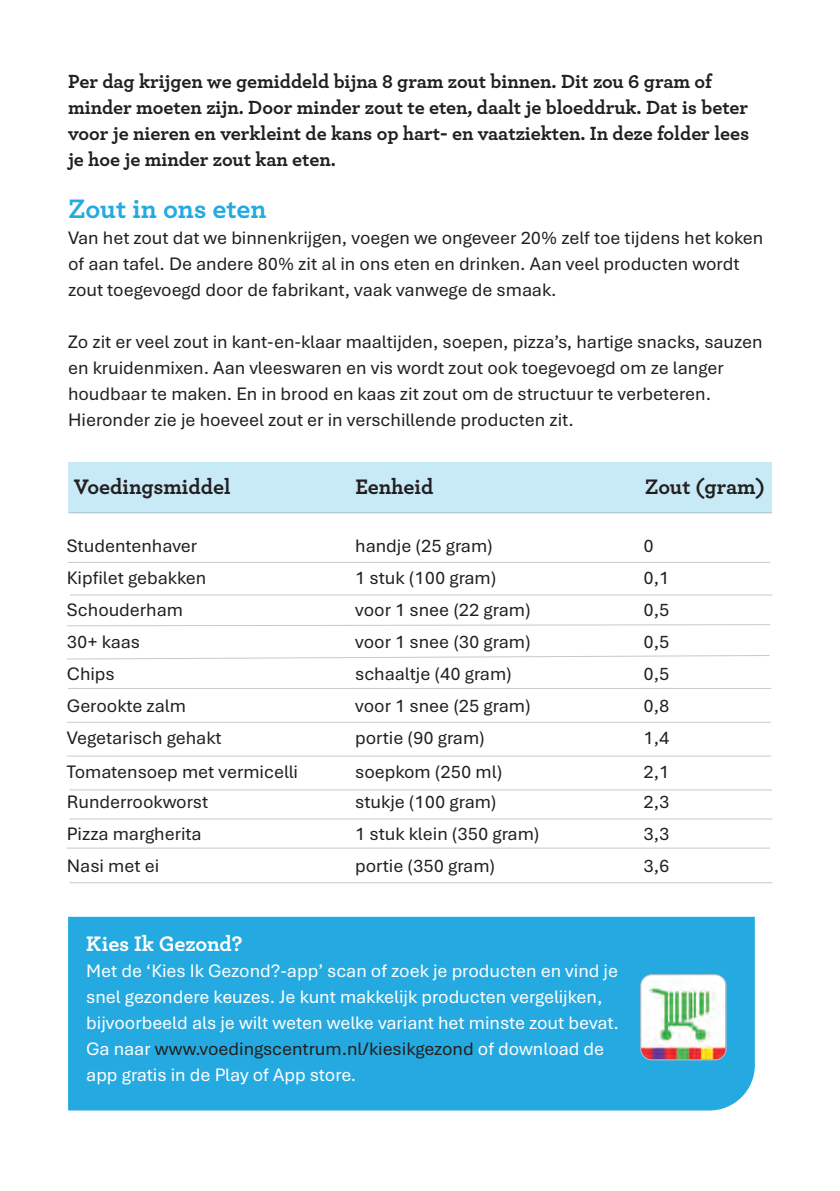
<style>
.page{position:relative;width:840px;height:1191px;background:#fff}
.page>*{position:absolute;margin:0;border:0;box-sizing:border-box;transform-origin:0 0}
.t1{font:700 28px "Archer";color:#24aae1}
.t2{font:700 22px "Archer";color:#231f20}
.t3{font:700 22px "Archer";color:#fff}
.t4{font:700 20px/26px "Archer";color:#231f20}
.t5{font:19px/26px "Bierstadt";color:#231f20}
.t6{font:19px/26px "Bierstadt";color:#fff}
.s1{color:#231f20}
</style>
<div class="page">
<div style="left:68px;top:916px;width:686px;height:194px;background:#24aae1"></div>
<img style="left:640px;top:974px;width:85px;height:85px">
<div style="left:640px;top:974px;width:86px;height:86px;border:1px solid #bcbdc0;border-radius:11px"></div>
<div style="left:68px;top:462px;width:703px;height:51px;background:#c8eaf7"></div>
<hr style="left:68px;top:562px;width:701px;height:1px;background:#231f20">
<svg style="left:66px;top:624px;width:704px;height:3px"></svg>
<svg style="left:67px;top:655px;width:703px;height:5px"></svg>
<hr style="left:68px;top:688px;width:703px;height:1px;background:#231f20">
<hr style="left:67px;top:722px;width:703px;height:1px;background:#231f20">
<hr style="left:67px;top:755px;width:703px;height:1px;background:#231f20">
<hr style="left:69px;top:789px;width:702px;height:1px;background:#231f20">
<hr style="left:67px;top:847px;width:702px;height:1px;background:#231f20">
<hr style="left:68px;top:512px;width:703px;height:1px;background:#231f20">
<hr style="left:69px;top:818px;width:703px;height:1px;background:#231f20">
<hr style="left:69px;top:882px;width:703px;height:1px;background:#231f20">
<hr style="left:70px;top:594px;width:702px;height:1px;background:#231f20">
<p class="t4" style="left:68px;top:67px;width:682px">Per dag krijgen we gemiddeld bijna 8 gram zout binnen. Dit zou 6 gram of minder moeten zijn. Door minder zout te eten, daalt je bloeddruk. Dat is beter voor je nieren en verkleint de kans op hart- en vaatziekten. In deze folder lees je hoe je minder zout kan eten.</p>
<h1 class="t1" style="left:68px;top:187px;width:200px">Zout in ons eten</h1>
<p class="t5" style="left:68px;top:225px;width:696px">Van het zout dat we binnenkrijgen, voegen we ongeveer 20% zelf toe tijdens het koken of aan tafel. De andere 80% zit al in ons eten en drinken. Aan veel producten wordt zout toegevoegd door de fabrikant, vaak vanwege de smaak.</p>
<p class="t5" style="left:68px;top:329px;width:695px">Zo zit er veel zout in kant-en-klaar maaltijden, soepen, pizza’s, hartige snacks, sauzen en kruidenmixen. Aan vleeswaren en vis wordt zout ook toegevoegd om ze langer houdbaar te maken. En in brood en kaas zit zout om de structuur te verbeteren.<br>Hieronder zie je hoeveel zout er in verschillende producten zit.</p>
<p class="t2" style="left:74px;top:469px;width:158px">Voedingsmiddel</p>
<p class="t2" style="left:355px;top:469px;width:79px">Eenheid</p>
<p class="t2" style="left:644px;top:469px;width:122px">Zout (gram)</p>
<p class="t5" style="left:67px;top:533px;width:132px">Studentenhaver</p>
<p class="t5" style="left:355px;top:533px;width:139px">handje (25 gram)</p>
<p class="t5" style="left:643px;top:533px;width:12px">0</p>
<p class="t5" style="left:67px;top:565px;width:141px">Kipfilet gebakken</p>
<p class="t5" style="left:355px;top:565px;width:143px">1 stuk (100 gram)</p>
<p class="t5" style="left:643px;top:565px;width:27px">0,1</p>
<p class="t5" style="left:67px;top:597px;width:118px">Schouderham</p>
<p class="t5" style="left:355px;top:597px;width:177px">voor 1 snee (22 gram)</p>
<p class="t5" style="left:643px;top:597px;width:27px">0,5</p>
<p class="t5" style="left:67px;top:629px;width:75px">30+ kaas</p>
<p class="t5" style="left:355px;top:629px;width:177px">voor 1 snee (30 gram)</p>
<p class="t5" style="left:643px;top:629px;width:27px">0,5</p>
<p class="t5" style="left:67px;top:661px;width:49px">Chips</p>
<p class="t5" style="left:355px;top:661px;width:158px">schaaltje (40 gram)</p>
<p class="t5" style="left:643px;top:661px;width:27px">0,5</p>
<p class="t5" style="left:67px;top:693px;width:121px">Gerookte zalm</p>
<p class="t5" style="left:355px;top:693px;width:177px">voor 1 snee (25 gram)</p>
<p class="t5" style="left:643px;top:693px;width:27px">0,8</p>
<p class="t5" style="left:67px;top:725px;width:156px">Vegetarisch gehakt</p>
<p class="t5" style="left:355px;top:725px;width:131px">portie (90 gram)</p>
<p class="t5" style="left:643px;top:725px;width:27px">1,4</p>
<p class="t5" style="left:67px;top:759px;width:232px">Tomatensoep met vermicelli</p>
<p class="t5" style="left:355px;top:759px;width:148px">soepkom (250 ml)</p>
<p class="t5" style="left:643px;top:759px;width:27px">2,1</p>
<p class="t5" style="left:67px;top:789px;width:143px">Runderrookworst</p>
<p class="t5" style="left:355px;top:789px;width:143px">stukje (100 gram)</p>
<p class="t5" style="left:643px;top:789px;width:27px">2,3</p>
<p class="t5" style="left:67px;top:821px;width:136px">Pizza margherita</p>
<p class="t5" style="left:355px;top:821px;width:186px">1 stuk klein (350 gram)</p>
<p class="t5" style="left:643px;top:821px;width:27px">3,3</p>
<p class="t5" style="left:67px;top:853px;width:94px">Nasi met ei</p>
<p class="t5" style="left:355px;top:853px;width:141px">portie (350 gram)</p>
<p class="t5" style="left:643px;top:853px;width:27px">3,6</p>
<p class="t3" style="left:86px;top:926px;width:158px">Kies Ik Gezond?</p>
<p class="t6" style="left:86px;top:958px;width:534px">Met de ‘Kies Ik Gezond?-app’ scan of zoek je producten en vind je snel gezondere keuzes. Je kunt makkelijk producten vergelijken, bijvoorbeeld als je wilt weten welke variant het minste zout bevat.<br>Ga naar <span class="s1">www.voedingscentrum.nl/kiesikgezond</span> of download de app gratis in de Play of App store.</p>
</div>
